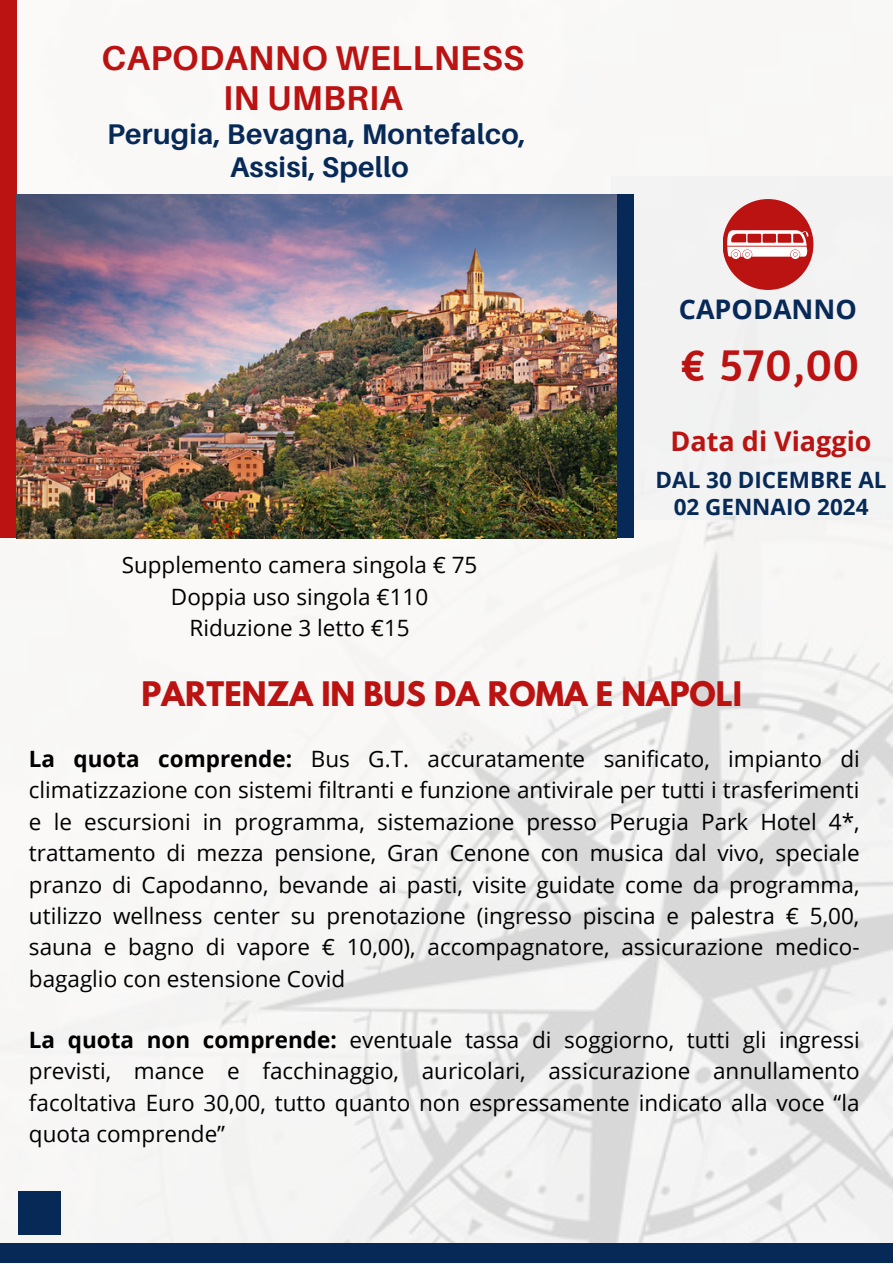
<style>
.page{position:relative;width:893px;height:1264px;background:#fff}
.page>*{position:absolute;margin:0;border:0;box-sizing:border-box;transform-origin:0 0}
.t1{font:47.7px "Amaranth";color:#bb1212}
.t2{font:700 34.5px "Aileron";letter-spacing:.01em;color:#bb1212}
.t3{font:700 30px "League Spartan";color:#bb1212}
.t4{font:700 28.5px "Aileron";letter-spacing:.01em;color:#072957}
.t5{font:700 27px "Open Sans";color:#bb1212}
.t6{font:700 27px "Open Sans";color:#072957}
.t7{font:22.5px/31.5px "Open Sans";color:#000;text-align:justify}
.t8{font:700 22.5px/27px "Open Sans";color:#072957;text-align:center}
.s1{font-weight:700}
</style>
<div class="page">
<img style="left:0;top:520px;width:892px;height:722px">
<div style="left:610px;top:176px;width:282px;height:344px;background:#f2f2f2"></div>
<div style="left:577px;top:194px;width:57px;height:344px;background:#072957"></div>
<div style="left:722px;top:199px;width:91px;height:91px;background:#bb1212;border-radius:50%"></div>
<div style="left:0;top:0;width:17px;height:538px;background:#bb1212"></div>
<div style="left:18px;top:1190px;width:42px;height:44px;background:#072957"></div>
<div style="left:0;top:1242px;width:892px;height:20px;background:#072957"></div>
<img style="left:17px;top:194px;width:599px;height:344px">
<svg style="left:727px;top:230px;width:81px;height:29px"></svg>
<p class="t2" style="left:101px;top:37px;width:424px">CAPODANNO WELLNESS</p>
<p class="t2" style="left:223px;top:76px;width:181px">IN UMBRIA</p>
<p class="t4" style="left:107px;top:117px;width:420px">Perugia, Bevagna, Montefalco,</p>
<p class="t4" style="left:230px;top:149px;width:180px">Assisi, Spello</p>
<p class="t7" style="left:122px;top:548px;width:357px">Supplemento camera singola € 75</p>
<p class="t7" style="left:171px;top:580px;width:259px">Doppia uso singola €110</p>
<p class="t7" style="left:189px;top:611px;width:222px">Riduzione 3 letto €15</p>
<p class="t6" style="left:678px;top:290px;width:179px">CAPODANNO</p>
<p class="t1" style="left:680px;top:334px;width:180px">€ 570,00</p>
<p class="t5" style="left:670px;top:422px;width:202px">Data di Viaggio</p>
<p class="t8" style="left:655px;top:465px;width:232px">DAL 30 DICEMBRE AL<br>02 GENNAIO 2024</p>
<p class="t3" style="left:142px;top:679px;width:602px">PARTENZA IN BUS DA ROMA E NAPOLI</p>
<p class="t7" style="left:29px;top:742px;width:832px"><span class="s1">La quota comprende:</span> Bus G.T. accuratamente sanificato, impianto di climatizzazione con sistemi filtranti e funzione antivirale per tutti i trasferimenti e le escursioni in programma, sistemazione presso Perugia Park Hotel 4*, trattamento di mezza pensione, Gran Cenone con musica dal vivo, speciale pranzo di Capodanno, bevande ai pasti, visite guidate come da programma, utilizzo wellness center su prenotazione (ingresso piscina e palestra € 5,00, sauna e bagno di vapore € 10,00), accompagnatore, assicurazione medico&shy;bagaglio con estensione Covid</p>
<p class="t7" style="left:29px;top:1023px;width:832px"><span class="s1">La quota non comprende:</span> eventuale tassa di soggiorno, tutti gli ingressi previsti, mance e facchinaggio, auricolari, assicurazione annullamento facoltativa Euro 30,00, tutto quanto non espressamente indicato alla voce “la quota comprende”</p>
</div>
